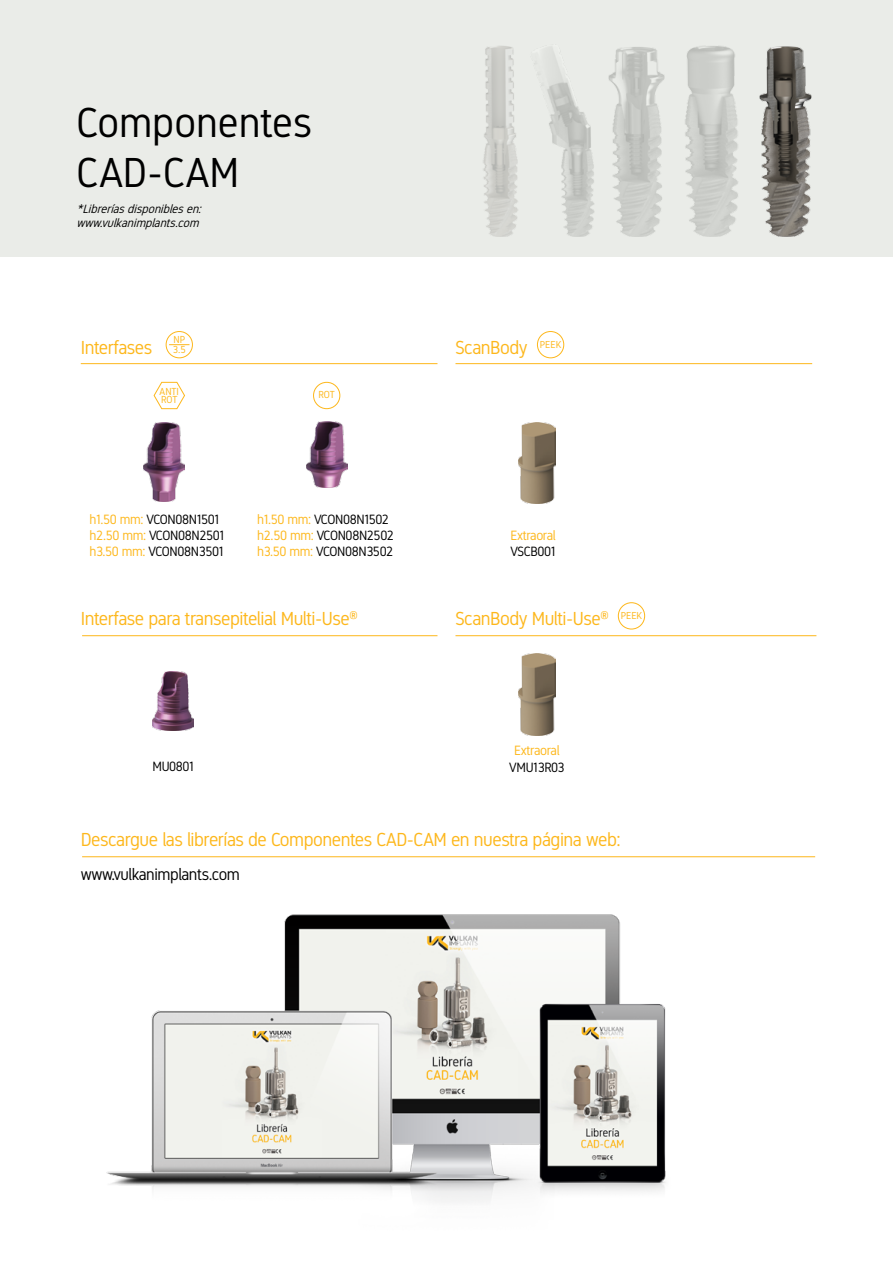
<style>
.page{position:relative;width:893px;height:1263px;background:#fff}
.page>*{position:absolute;margin:0;border:0;box-sizing:border-box;transform-origin:0 0}
.t1{font:42px/50.4px "Gidole";color:#000}
.t2{font:18.9px "Gidole";letter-spacing:-.025em;color:#fdb71b}
.t3{font:16.5px "Gidole";letter-spacing:-.025em;color:#000}
.t4{font:13.5px/16.2px "Gidole";letter-spacing:-.025em;color:#000}
.t5{font:13.5px "Gidole";letter-spacing:-.025em;color:#fdb71b}
.t6{font:italic 12px/14.4px "Gidole";color:#000}
.t7{font:10.2px/10.2px "Gidole";color:#fdb71b}
.s1{color:#fdb71b}
</style>
<div class="page">
<img style="left:106px;top:914px;width:560px;height:288px">
<div style="left:0;top:0;width:893px;height:256px;background:#eaece8"></div>
<img style="left:759px;top:46px;width:53px;height:191px">
<img style="left:483px;top:46px;width:35px;height:191px">
<img style="left:685px;top:46px;width:53px;height:191px">
<img style="left:608px;top:47px;width:57px;height:190px">
<img style="left:534px;top:49px;width:61px;height:188px">
<hr style="left:81px;top:363px;width:356px;height:1px;background:#fdb71b">
<hr style="left:455px;top:363px;width:357px;height:1px;background:#fdb71b">
<div style="left:166px;top:331px;width:27px;height:27px;border:1px solid #fdb71b;border-radius:50%"></div>
<svg style="left:169px;top:344px;width:20px;height:1px"></svg>
<hr style="left:82px;top:635px;width:355px;height:1px;background:#fdb71b">
<hr style="left:82px;top:856px;width:733px;height:1px;background:#fdb71b">
<hr style="left:455px;top:635px;width:361px;height:1px;background:#fdb71b">
<img style="left:153px;top:672px;width:41px;height:58px">
<img style="left:144px;top:422px;width:41px;height:79px">
<img style="left:306px;top:422px;width:41px;height:66px">
<div style="left:313px;top:382px;width:27px;height:27px;border:1px solid #fdb71b;border-radius:50%"></div>
<svg style="left:153px;top:382px;width:32px;height:27px"></svg>
<div style="left:537px;top:331px;width:27px;height:27px;border:1px solid #fdb71b;border-radius:50%"></div>
<div style="left:618px;top:602px;width:27px;height:27px;border:1px solid #fdb71b;border-radius:50%"></div>
<img style="left:518px;top:654px;width:37px;height:81px">
<img style="left:518px;top:422px;width:37px;height:81px">
<h1 class="t1" style="left:77px;top:97px;width:237px">Componentes<br>CAD-CAM</h1>
<p class="t6" style="left:77px;top:201px;width:130px">*Libreríasdisponiblesen: www.vulkanimplants.com</p>
<p class="t7" style="left:173px;top:334px;width:14px">NP<br>3.5</p>
<h2 class="t2" style="left:81px;top:336px;width:73px">Interfases</h2>
<h2 class="t2" style="left:455px;top:336px;width:74px">ScanBody</h2>
<p class="t7" style="left:160px;top:386px;width:21px">ANTI</p>
<p class="t7" style="left:319px;top:389px;width:18px">ROT</p>
<p class="t7" style="left:161px;top:395px;width:18px">ROT</p>
<p class="t7" style="left:540px;top:339px;width:23px">Peek</p>
<p class="t4" style="left:89px;top:511px;width:136px"><span class="s1">h1.50 mm:</span> VCON08N1501 <span class="s1">h2.50 mm:</span> VCON08N2501 <span class="s1">h3.50 mm:</span> VCON08N3501</p>
<p class="t4" style="left:257px;top:511px;width:138px"><span class="s1">h1.50 mm:</span> VCON08N1502 <span class="s1">h2.50 mm:</span> VCON08N2502 <span class="s1">h3.50 mm:</span> VCON08N3502</p>
<p class="t5" style="left:510px;top:528px;width:47px">Extraoral</p>
<p class="t4" style="left:510px;top:543px;width:47px">VSCB001</p>
<h2 class="t2" style="left:81px;top:607px;width:278px">Interfase para transepitelial Multi-Use<sup>®</sup></h2>
<h2 class="t2" style="left:455px;top:607px;width:155px">ScanBody Multi-Use<sup>®</sup></h2>
<p class="t7" style="left:621px;top:610px;width:23px">Peek</p>
<p class="t4" style="left:152px;top:758px;width:43px">MU0801</p>
<p class="t5" style="left:514px;top:743px;width:47px">Extraoral</p>
<p class="t4" style="left:509px;top:759px;width:57px">VMU13R03</p>
<h2 class="t2" style="left:81px;top:828px;width:541px">Descargue las librerías de Componentes CAD-CAM en nuestra página web:</h2>
<p class="t3" style="left:81px;top:865px;width:161px">www.vulkanimplants.com</p>
</div>
